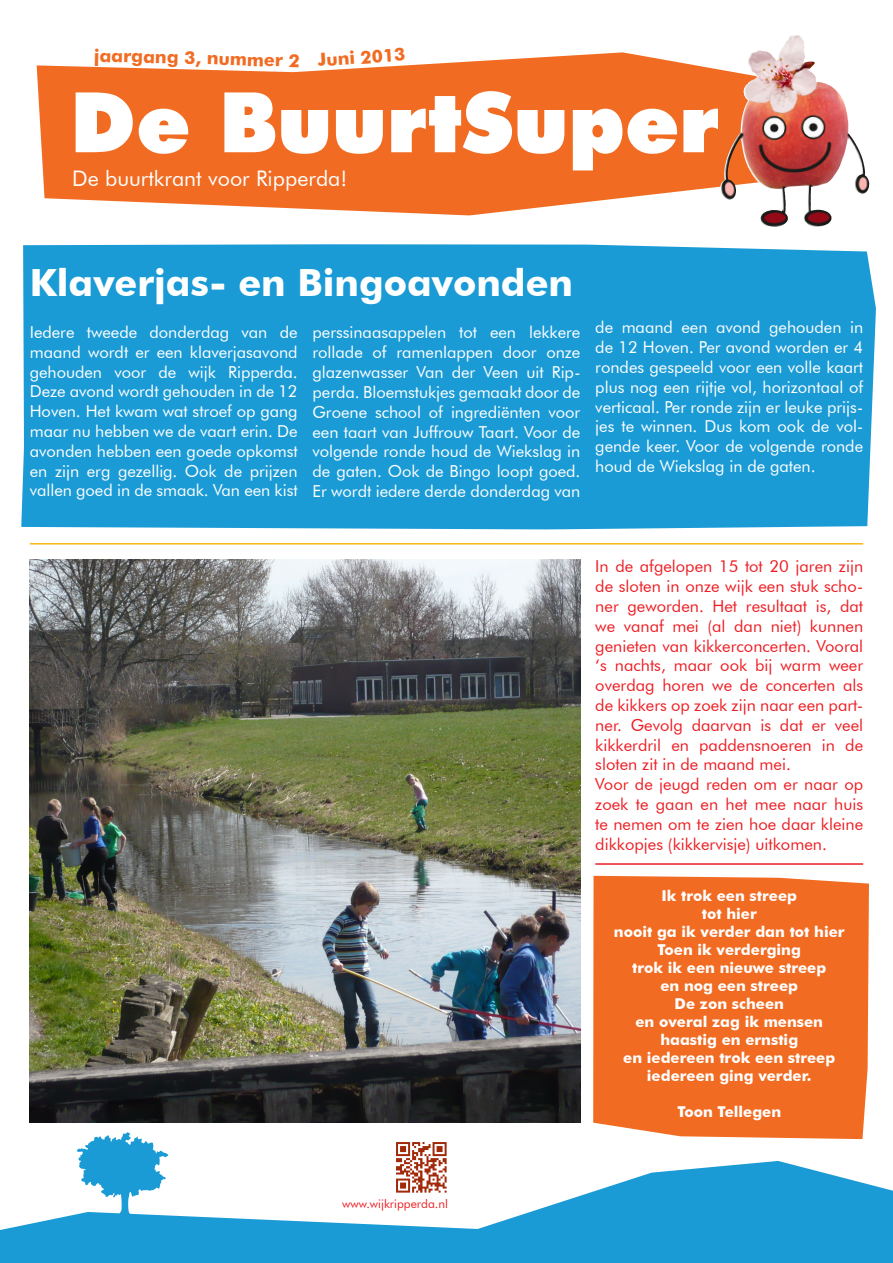
<style>
.page{position:relative;width:893px;height:1263px;background:#fff}
.page>*{position:absolute;margin:0;border:0;box-sizing:border-box;transform-origin:0 0}
.t1{font:900 83.7px "Futura BT";color:#fff}
.t2{font:700 37.5px "Futura BT";color:#fff}
.t3{font:21.45px "Futura BT";color:#fff}
.t4{font:700 18px "Futura BT";color:#f16c22}
.t5{font:16.5px/19.8px "Futura BT";color:#fff;text-align:justify}
.t6{font:16.5px/19.8px "Futura BT";color:#ee1d23}
.t7{font:700 15px/18px "Futura BT";color:#fff;text-align:center}
.t8{font:12px "Futura BT";color:#ee1d23}
</style>
<div class="page">
<div style="left:21px;top:244px;width:855px;height:285px;background:#1b9bd6"></div>
<svg style="left:37px;top:52px;width:745px;height:163px;background:#f18246"></svg>
<svg style="left:0;top:1161px;width:893px;height:102px;fill:#1b9bd6"></svg>
<svg style="left:75px;top:1132px;width:94px;height:85px"></svg>
<div style="left:593px;top:876px;width:276px;height:263px;background:#f16c22"></div>
<img style="left:761px;top:35px;width:37px;height:26px">
<hr style="left:30px;top:543px;width:833px;height:1px;background:#f9b716">
<img style="left:389px;top:1142px;width:66px;height:58px">
<img style="left:30px;top:559px;width:550px;height:564px">
<hr style="left:595px;top:863px;width:268px;height:2px;background:#ee1d23">
<p class="t4" style="left:94px;top:45px;width:208px;rotate:1deg">jaargang 3, nummer 2</p>
<p class="t4" style="left:317px;top:49px;width:89px;rotate:-4deg">Juni 2013</p>
<h1 class="t1" style="left:70px;top:72px;width:651px">De BuurtSuper</h1>
<h3 class="t3" style="left:72px;top:165px;width:277px">De buurtkrant voor Ripperda!</h3>
<h2 class="t2" style="left:30px;top:259px;width:545px">Klaverjas- en Bingoavonden</h2>
<p class="t5" style="left:30px;top:322px;width:269px">Iedere tweede donderdag van de maand wordt er een klaverjasavond gehouden voor de wijk Ripperda.<br>Deze avond wordt gehouden in de 12<br>Hoven. Het kwam wat stroef op gang maar nu hebben we de vaart erin. De avonden hebben een goede opkomst en zijn erg gezellig. Ook de prijzen vallen goed in de smaak. Van een kist</p>
<p class="t5" style="left:313px;top:323px;width:269px">perssinaasappelen tot een lekkere rollade of ramenlappen door onze glazenwasser Van der Veen uit Rip&shy;perda. Bloemstukjes gemaakt door de Groene school of ingrediënten voor een taart van Juffrouw Taart. Voor de volgende ronde houd de Wiekslag in de gaten. Ook de Bingo loopt goed.<br>Er wordt iedere derde donderdag van</p>
<p class="t5" style="left:595px;top:317px;width:269px">de maand een avond gehouden in de 12 Hoven. Per avond worden er 4 rondes gespeeld voor een volle kaart plus nog een rijtje vol, horizontaal of verticaal. Per ronde zijn er leuke prijs&shy;jes te winnen. Dus kom ook de vol&shy;gende keer. Voor de volgende ronde houd de Wiekslag in de gaten.</p>
<p class="t6" style="left:595px;top:556px;width:269px">In de afgelopen 15 tot 20 jaren zijn de sloten in onze wijk een stuk scho&shy;ner geworden. Het resultaat is, dat we vanaf mei (al dan niet) kunnen genieten van kikkerconcerten. Vooral ‘s nachts, maar ook bij warm weer overdag horen we de concerten als de kikkers op zoek zijn naar een part&shy;ner. Gevolg daarvan is dat er veel kikkerdril en paddensnoeren in de sloten zit in de maand mei.<br>Voor de jeugd reden om er naar op zoek te gaan en het mee naar huis te nemen om te zien hoe daar kleine dikkopjes (kikkervisje) uitkomen.</p>
<p class="t7" style="left:614px;top:886px;width:232px">Ik trok een streep<br>tot hier<br>nooit ga ik verder dan tot hier<br>Toen ik verderging<br>trok ik een nieuwe streep<br>en nog een streep<br>De zon scheen<br>en overal zag ik mensen haastig en ernstig<br>en iedereen trok een streep iedereen ging verder.</p>
<p class="t7" style="left:677px;top:1102px;width:105px">Toon Tellegen</p>
<p class="t8" style="left:342px;top:1196px;width:107px">www.wijkripperda.nl</p>
</div>
